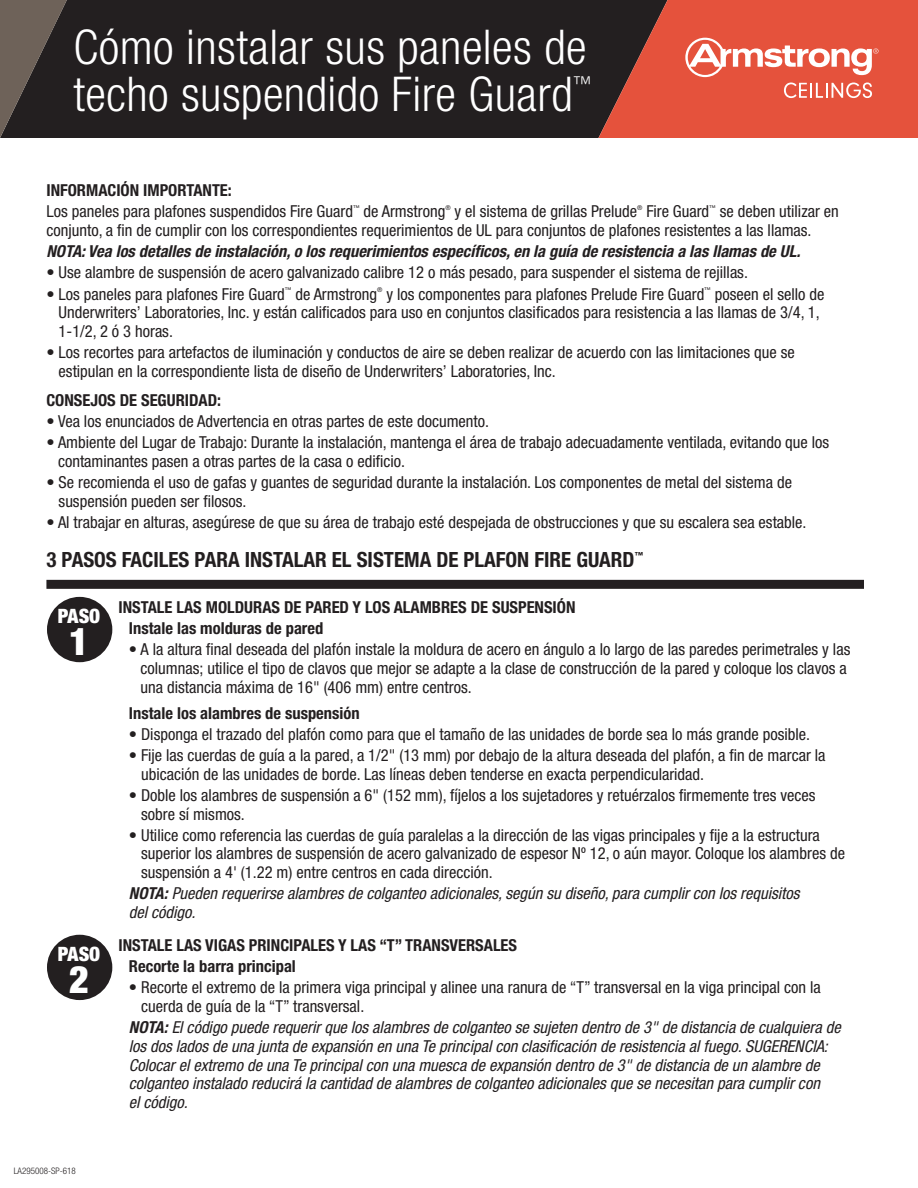
<style>
.page{position:relative;width:918px;height:1188px;background:#fff}
.page>*{position:absolute;margin:0;border:0;box-sizing:border-box;transform-origin:0 0}
.t1{font:300 condensed 48px/46.8px "Helvetica Neue";letter-spacing:.01em;color:#fff}
.t2{font:900 condensed 37.95px "Helvetica Neue";color:#fff}
.t3{font:700 condensed 21px "Helvetica Neue";color:#231f20}
.t4{font:900 condensed 19.8px "Helvetica Neue";color:#fff}
.t5{font:300 condensed 19.2px "Helvetica Neue";color:#fff}
.t6{font:condensed 16.5px/18.9px "Helvetica Neue";color:#231f20}
.t7{font:italic condensed 16.5px/18.9px "Helvetica Neue";color:#231f20}
.t8{font:700 condensed 16.5px/21px "Helvetica Neue";color:#231f20}
.t9{font:italic 700 condensed 16.5px "Helvetica Neue";color:#231f20}
.t10{font:300 condensed 9px "Helvetica Neue";color:#231f20}
.t11{font:700 condensed 8.4px "Helvetica Neue";color:#231f20}
.t12{font:condensed 6.6px "Helvetica Neue";color:#231f20}
.s1{font-weight:700}
</style>
<div class="page">
<div style="left:67px;top:0;width:531px;height:138px;background:#231f20"></div>
<svg style="left:0;top:0;width:67px;height:138px;background:#48403c"></svg>
<svg style="left:598px;top:0;width:320px;height:138px;background:#ca4b38"></svg>
<svg style="left:685px;top:38px;width:194px;height:39px"></svg>
<svg style="left:784px;top:83px;width:88px;height:15px"></svg>
<div style="left:46px;top:580px;width:818px;height:9px;background:#231f20"></div>
<div style="left:47px;top:597px;width:65px;height:65px;background:#231f20;border-radius:50%"></div>
<div style="left:47px;top:935px;width:65px;height:65px;background:#231f20;border-radius:50%"></div>
<h1 class="t1" style="left:73px;top:24px;width:515px">Cómo instalar sus paneles de techo suspendido Fire Guard</h1>
<p class="t5" style="left:573px;top:72px;width:21px">™</p>
<p class="t8" style="left:46px;top:180px;width:187px">INFORMACIÓN IMPORTANTE:</p>
<p class="t6" style="left:46px;top:202px;width:308px">Los paneles para plafones suspendidos Fire Guard</p>
<p class="t12" style="left:353px;top:204px;width:8px">™</p>
<p class="t6" style="left:364px;top:202px;width:83px">de Armstrong</p>
<p class="t12" style="left:445px;top:204px;width:7px">®</p>
<p class="t6" style="left:455px;top:202px;width:184px">y el sistema de grillas Prelude</p>
<p class="t12" style="left:637px;top:204px;width:7px">®</p>
<p class="t6" style="left:646px;top:202px;width:64px">Fire Guard</p>
<p class="t12" style="left:709px;top:204px;width:8px">™</p>
<p class="t6" style="left:46px;top:202px;width:794px;text-indent:673px">se deben utilizar en conjunto, a fin de cumplir con los correspondientes requerimientos de UL para conjuntos de plafones resistentes a las llamas.</p>
<p class="t9" style="left:46px;top:242px;width:755px">NOTA: Vea los detalles de instalación, o los requerimientos específicos, en la guía de resistencia a las llamas de UL.</p>
<p class="t6" style="left:46px;top:263px;width:703px">• Use alambre de suspensión de acero galvanizado calibre 12 o más pesado, para suspender el sistema de rejillas.</p>
<p class="t6" style="left:46px;top:284px;width:240px">• Los paneles para plafones Fire Guard</p>
<p class="t12" style="left:285px;top:286px;width:8px">™</p>
<p class="t6" style="left:295px;top:284px;width:83px">de Armstrong</p>
<p class="t12" style="left:377px;top:286px;width:7px">®</p>
<p class="t6" style="left:386px;top:284px;width:319px">y los componentes para plafones Prelude Fire Guard</p>
<p class="t12" style="left:704px;top:286px;width:8px">™</p>
<p class="t6" style="left:59px;top:284px;width:767px;text-indent:656px">poseen el sello de<br>Underwriters’ Laboratories, Inc. y están calificados para uso en conjuntos clasificados para resistencia a las llamas de 3/4, 1,<br>1-1/2, 2 ó 3 horas.</p>
<p class="t6" style="left:59px;top:343px;width:738px;text-indent:-12px">• Los recortes para artefactos de iluminación y conductos de aire se deben realizar de acuerdo con las limitaciones que se estipulan en la correspondiente lista de diseño de Underwriters’ Laboratories, Inc.</p>
<p class="t8" style="left:46px;top:389px;width:176px">CONSEJOS DE SEGURIDAD:</p>
<p class="t6" style="left:46px;top:412px;width:444px">• Vea los enunciados de Advertencia en otras partes de este documento.</p>
<p class="t6" style="left:58px;top:433px;width:773px;text-indent:-12px">• Ambiente del Lugar de Trabajo: Durante la instalación, mantenga el área de trabajo adecuadamente ventilada, evitando que los contaminantes pasen a otras partes de la casa o edificio.</p>
<p class="t6" style="left:59px;top:473px;width:735px;text-indent:-12px">• Se recomienda el uso de gafas y guantes de seguridad durante la instalación. Los componentes de metal del sistema de suspensión pueden ser filosos.</p>
<p class="t6" style="left:46px;top:513px;width:762px">• Al trabajar en alturas, asegúrese de que su área de trabajo esté despejada de obstrucciones y que su escalera sea estable.</p>
<p class="t3" style="left:46px;top:547px;width:590px">3 PASOS FACILES PARA INSTALAR EL SISTEMA DE PLAFON FIRE GUARD</p>
<p class="t11" style="left:635px;top:550px;width:10px">™</p>
<p class="t8" style="left:129px;top:596px;width:448px;text-indent:-10px">INSTALE LAS MOLDURAS DE PARED Y LOS ALAMBRES DE SUSPENSIÓN<br>Instale las molduras de pared</p>
<p class="t6" style="left:141px;top:640px;width:711px;text-indent:-12px">• A la altura final deseada del plafón instale la moldura de acero en ángulo a lo largo de las paredes perimetrales y las columnas; utilice el tipo de clavos que mejor se adapte a la clase de construcción de la pared y coloque los clavos a una distancia máxima de 16" (406 mm) entre centros.</p>
<p class="t8" style="left:129px;top:702px;width:232px">Instale los alambres de suspensión</p>
<p class="t6" style="left:129px;top:724px;width:683px">• Disponga el trazado del plafón como para que el tamaño de las unidades de borde sea lo más grande posible.</p>
<p class="t6" style="left:141px;top:745px;width:686px;text-indent:-12px">• Fije las cuerdas de guía a la pared, a 1/2" (13 mm) por debajo de la altura deseada del plafón, a fin de marcar la ubicación de las unidades de borde. Las líneas deben tenderse en exacta perpendicularidad.</p>
<p class="t6" style="left:141px;top:785px;width:676px;text-indent:-12px">• Doble los alambres de suspensión a 6" (152 mm), fíjelos a los sujetadores y retuérzalos firmemente tres veces sobre sí mismos.</p>
<p class="t6" style="left:141px;top:825px;width:705px;text-indent:-12px">• Utilice como referencia las cuerdas de guía paralelas a la dirección de las vigas principales y fije a la estructura superior los alambres de suspensión de acero galvanizado de espesor Nº 12, o aún mayor. Coloque los alambres de suspensión a 4' (1.22 m) entre centros en cada dirección.</p>
<p class="t7" style="left:129px;top:884px;width:672px"><span class="s1">NOTA:</span> Pueden requerirse alambres de colganteo adicionales, según su diseño, para cumplir con los requisitos del código.</p>
<p class="t8" style="left:129px;top:934px;width:390px;text-indent:-10px">INSTALE LAS VIGAS PRINCIPALES Y LAS “T” TRANSVERSALES<br>Recorte la barra principal</p>
<p class="t6" style="left:141px;top:977px;width:681px;text-indent:-12px">• Recorte el extremo de la primera viga principal y alinee una ranura de “T” transversal en la viga principal con la cuerda de guía de la “T” transversal.</p>
<p class="t7" style="left:129px;top:1017px;width:713px"><span class="s1">NOTA:</span> El código puede requerir que los alambres de colganteo se sujeten dentro de 3" de distancia de cualquiera de los dos lados de una junta de expansión en una Te principal con clasificación de resistencia al fuego. SUGERENCIA:<br>Colocar el extremo de una Te principal con una muesca de expansión dentro de 3" de distancia de un alambre de colganteo instalado reducirá la cantidad de alambres de colganteo adicionales que se necesitan para cumplir con<br>el código.</p>
<p class="t4" style="left:58px;top:604px;width:44px">PASO</p>
<h2 class="t2" style="left:69px;top:618px;width:21px">1</h2>
<p class="t4" style="left:58px;top:942px;width:44px">PASO</p>
<h2 class="t2" style="left:69px;top:956px;width:21px">2</h2>
<p class="t10" style="left:14px;top:1165px;width:63px">LA295008-SP-618</p>
</div>
